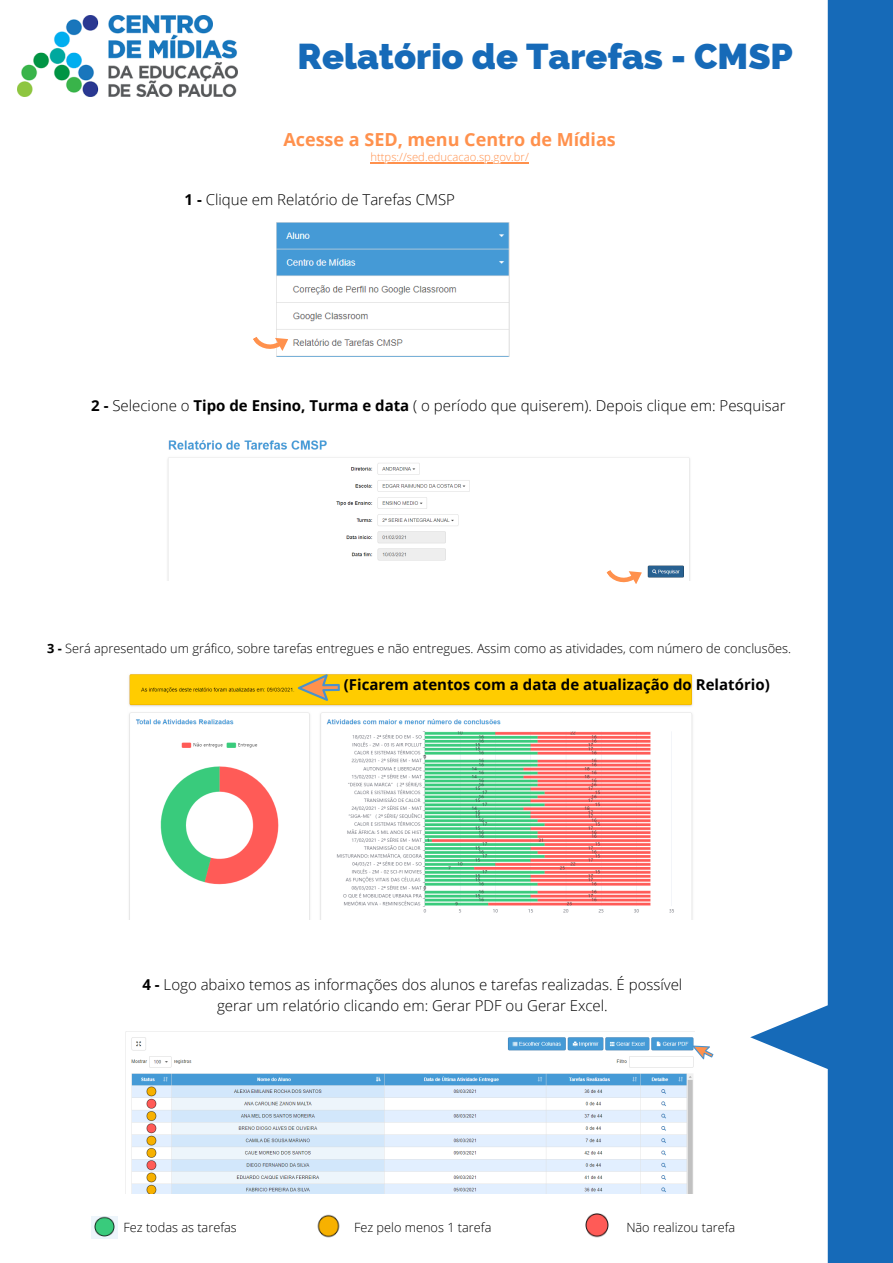
<style>
.page{position:relative;width:893px;height:1263px;background:#fff}
.page>*{position:absolute;margin:0;border:0;box-sizing:border-box;transform-origin:0 0}
.t1{font:800 36px "Raleway";color:#166ab8}
.t2{font:700 18px "Open Sans";color:#ff914d}
.t3{font:300 15px/20.9px "Open Sans";color:#000;text-align:center}
.t4{font:700 15px "Open Sans";color:#000}
.t5{font:300 12.75px "Open Sans";color:#000}
.t6{font:300 11.25px "Open Sans";color:#ff914d}
.s1{font-weight:700}
</style>
<div class="page">
<svg style="left:750px;top:0;width:143px;height:1263px"></svg>
<img style="left:17px;top:16px;width:221px;height:81px">
<img style="left:276px;top:223px;width:233px;height:134px">
<svg style="left:253px;top:324px;width:39px;height:33px"></svg>
<img style="left:125px;top:1031px;width:569px;height:162px">
<svg style="left:692px;top:1037px;width:22px;height:25px"></svg>
<img style="left:129px;top:674px;width:564px;height:246px">
<svg style="left:297px;top:674px;width:47px;height:31px"></svg>
<img style="left:167px;top:440px;width:523px;height:141px">
<svg style="left:606px;top:541px;width:56px;height:43px"></svg>
<img style="left:317px;top:1215px;width:23px;height:23px">
<img style="left:585px;top:1214px;width:24px;height:24px">
<img style="left:91px;top:1216px;width:26px;height:22px">
<hr style="left:370px;top:162px;width:159px;height:1px;background:#ff914d">
<p class="t1" style="left:297px;top:35px;width:497px">Relatório de Tarefas - CMSP</p>
<p class="t2" style="left:283px;top:127px;width:334px">Acesse a SED, menu Centro de Mídias</p>
<p class="t6" style="left:370px;top:149px;width:160px">https://sed.educacao.sp.gov.br/</p>
<p class="t3" style="left:185px;top:188px;width:272px"><span class="s1">1 -</span> Clique em Relatório de Tarefas CMSP</p>
<p class="t3" style="left:91px;top:394px;width:695px"><span class="s1">2 -</span> Selecione o <span class="s1">Tipo de Ensino, Turma e data</span> ( o período que quiserem). Depois clique em: Pesquisar</p>
<p class="t5" style="left:47px;top:639px;width:745px"><span class="s1">3 -</span> Será apresentado um gráfico, sobre tarefas entregues e não entregues. Assim como as atividades, com número de conclusões.</p>
<p class="t4" style="left:344px;top:674px;width:427px">(Ficarem atentos com a data de atualização do Relatório)</p>
<p class="t3" style="left:142px;top:974px;width:541px"><span class="s1">4 -</span> Logo abaixo temos as informações dos alunos e tarefas realizadas. É possível gerar um relatório clicando em: Gerar PDF ou Gerar Excel.</p>
<p class="t5" style="left:123px;top:1218px;width:115px">Fez todas as tarefas</p>
<p class="t5" style="left:354px;top:1218px;width:139px">Fez pelo menos 1 tarefa</p>
<p class="t5" style="left:626px;top:1218px;width:110px">Não realizou tarefa</p>
</div>
